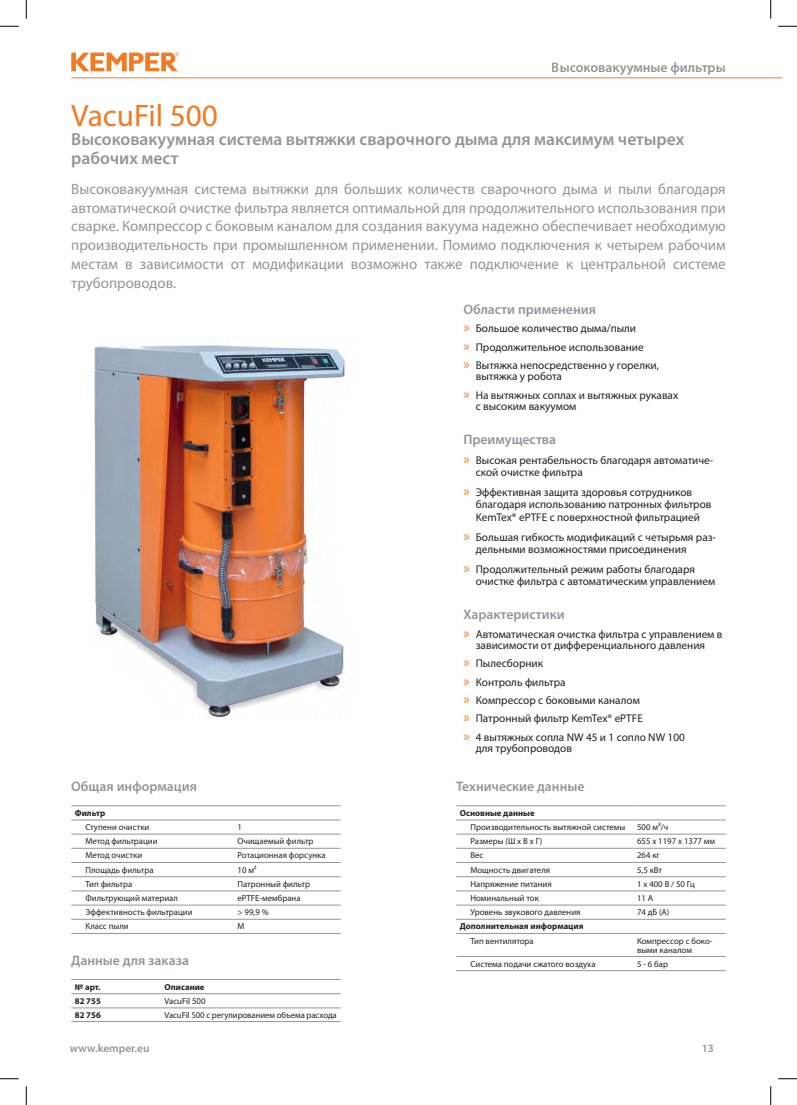
<style>
.page{position:relative;width:797px;height:1105px;background:#fff}
.page>*{position:absolute;margin:0;border:0;box-sizing:border-box;transform-origin:0 0}
.t1{font:31.25px "Myriad Pro";color:#f47921}
.t2{font:600 17.5px/18.8px "Myriad Pro";color:#939598}
.t3{font:15px/18.8px "Myriad Pro";color:#939598;text-align:justify}
.t4{font:600 13.75px "Myriad Pro";color:#939598}
.t5{font:11.25px/18.4px "Myriad Pro";color:#231f20}
.t6{font:600 11.25px "Myriad Pro";color:#939598}
.t7{font:8.75px/9.4px "Myriad Pro";color:#231f20}
.t8{font:700 8.75px "Myriad Pro";color:#231f20}
.s1{font-size:15px;color:#f47921}
</style>
<div class="page">
<svg style="left:71px;top:53px;width:107px;height:18px"></svg>
<hr style="left:71px;top:78px;width:710px;height:1px;background:#f47921">
<hr style="left:71px;top:993px;width:90px;height:1px;background:#939598">
<hr style="left:71px;top:1007px;width:90px;height:1px;background:#939598">
<hr style="left:71px;top:1021px;width:90px;height:1px;background:#939598">
<hr style="left:71px;top:979px;width:90px;height:1px;background:#939598">
<hr style="left:161px;top:1007px;width:180px;height:1px;background:#939598">
<hr style="left:161px;top:1021px;width:180px;height:1px;background:#939598">
<hr style="left:161px;top:979px;width:180px;height:1px;background:#939598">
<hr style="left:161px;top:993px;width:180px;height:1px;background:#939598">
<hr style="left:456px;top:820px;width:177px;height:1px;background:#939598">
<hr style="left:633px;top:820px;width:92px;height:1px;background:#939598">
<hr style="left:456px;top:805px;width:177px;height:1px;background:#939598">
<hr style="left:633px;top:805px;width:92px;height:1px;background:#939598">
<hr style="left:456px;top:834px;width:177px;height:1px;background:#939598">
<hr style="left:633px;top:834px;width:92px;height:1px;background:#939598">
<hr style="left:456px;top:919px;width:177px;height:1px;background:#939598">
<hr style="left:456px;top:848px;width:177px;height:1px;background:#939598">
<hr style="left:633px;top:848px;width:92px;height:1px;background:#939598">
<hr style="left:456px;top:862px;width:177px;height:1px;background:#939598">
<hr style="left:633px;top:862px;width:92px;height:1px;background:#939598">
<hr style="left:456px;top:876px;width:177px;height:1px;background:#939598">
<hr style="left:633px;top:876px;width:92px;height:1px;background:#939598">
<hr style="left:456px;top:891px;width:177px;height:1px;background:#939598">
<hr style="left:633px;top:891px;width:92px;height:1px;background:#939598">
<hr style="left:456px;top:905px;width:177px;height:1px;background:#939598">
<hr style="left:633px;top:905px;width:92px;height:1px;background:#939598">
<hr style="left:633px;top:919px;width:92px;height:1px;background:#939598">
<hr style="left:456px;top:933px;width:177px;height:1px;background:#939598">
<hr style="left:633px;top:933px;width:92px;height:1px;background:#939598">
<hr style="left:456px;top:956px;width:177px;height:1px;background:#939598">
<hr style="left:456px;top:970px;width:177px;height:1px;background:#939598">
<hr style="left:633px;top:956px;width:92px;height:1px;background:#939598">
<hr style="left:633px;top:970px;width:92px;height:1px;background:#939598">
<hr style="left:234px;top:805px;width:107px;height:1px;background:#939598">
<hr style="left:71px;top:805px;width:163px;height:1px;background:#939598">
<hr style="left:234px;top:820px;width:107px;height:1px;background:#939598">
<hr style="left:71px;top:820px;width:163px;height:1px;background:#939598">
<hr style="left:71px;top:834px;width:163px;height:1px;background:#939598">
<hr style="left:234px;top:834px;width:107px;height:1px;background:#939598">
<hr style="left:71px;top:848px;width:163px;height:1px;background:#939598">
<hr style="left:234px;top:848px;width:107px;height:1px;background:#939598">
<hr style="left:71px;top:862px;width:163px;height:1px;background:#939598">
<hr style="left:234px;top:862px;width:107px;height:1px;background:#939598">
<hr style="left:71px;top:876px;width:163px;height:1px;background:#939598">
<hr style="left:234px;top:876px;width:107px;height:1px;background:#939598">
<hr style="left:71px;top:891px;width:163px;height:1px;background:#939598">
<hr style="left:234px;top:891px;width:107px;height:1px;background:#939598">
<hr style="left:71px;top:905px;width:163px;height:1px;background:#939598">
<hr style="left:234px;top:905px;width:107px;height:1px;background:#939598">
<hr style="left:71px;top:919px;width:163px;height:1px;background:#939598">
<hr style="left:71px;top:933px;width:163px;height:1px;background:#939598">
<hr style="left:234px;top:919px;width:107px;height:1px;background:#939598">
<hr style="left:234px;top:933px;width:107px;height:1px;background:#939598">
<img style="left:93px;top:345px;width:252px;height:374px">
<svg style="left:0;top:25px;width:19px;height:2px"></svg>
<svg style="left:778px;top:25px;width:19px;height:2px"></svg>
<svg style="left:0;top:1078px;width:19px;height:1px"></svg>
<svg style="left:778px;top:1078px;width:19px;height:1px"></svg>
<svg style="left:25px;top:0;width:2px;height:19px"></svg>
<svg style="left:25px;top:1086px;width:2px;height:19px"></svg>
<svg style="left:770px;top:0;width:1px;height:19px"></svg>
<svg style="left:770px;top:1086px;width:1px;height:19px"></svg>
<p class="t4" style="left:552px;top:59px;width:175px">Высоковакуумные фильтры</p>
<h1 class="t1" style="left:71px;top:96px;width:148px">VacuFil 500</h1>
<h2 class="t2" style="left:71px;top:129px;width:614px">Высоковакуумная система вытяжки сварочного дыма для максимум четырех рабочих мест</h2>
<p class="t3" style="left:71px;top:179px;width:656px">Высоковакуумная система вытяжки для больших количеств сварочного дыма и пыли благодаря автоматической очистке фильтра является оптимальной для продолжительного использования при сварке. Компрессор с боковым каналом для создания вакуума надежно обеспечивает необходимую производительность при промышленном применении. Помимо подключения к четырем рабочим местам в зависимости от модификации возможно также подключение к центральной системе трубопроводов.</p>
<p class="t4" style="left:463px;top:301px;width:134px">Области применения</p>
<p class="t5" style="left:463px;top:319px;width:197px"><span class="s1">»</span> Большое количество дыма/пыли<br><span class="s1">»</span> Продолжительное использование<br><span class="s1">»</span> Вытяжка непосредственно у горелки,</p>
<p class="t5" style="left:463px;top:367px;width:216px;text-indent:12px">вытяжка у робота<br><span class="s1">»</span> На вытяжных соплах и вытяжных рукавах</p>
<p class="t5" style="left:476px;top:397px;width:102px">с высоким вакуумом</p>
<p class="t4" style="left:463px;top:431px;width:94px">Преимущества</p>
<p class="t5" style="left:476px;top:454px;width:239px;line-height:12.5px;text-indent:-12px"><span class="s1">»</span> Высокая рентабельность благодаря автоматиче&shy;ской очистке фильтра</p>
<p class="t5" style="left:476px;top:486px;width:237px;line-height:12.5px;text-indent:-12px"><span class="s1">»</span> Эффективная защита здоровья сотрудников благодаря использованию патронных фильтров<br>KemTex® ePTFE с поверхностной фильтрацией</p>
<p class="t5" style="left:476px;top:530px;width:242px;line-height:12.5px;text-indent:-12px"><span class="s1">»</span> Большая гибкость модификаций с четырьмя раз&shy;дельными возможностями присоединения</p>
<p class="t5" style="left:476px;top:562px;width:241px;line-height:12.5px;text-indent:-12px"><span class="s1">»</span> Продолжительный режим работы благодаря очистке фильтра с автоматическим управлением</p>
<p class="t4" style="left:71px;top:778px;width:127px">Общая информация</p>
<p class="t8" style="left:75px;top:807px;width:32px">Фильтр</p>
<p class="t7" style="left:85px;top:822px;width:65px">Ступени очистки</p>
<p class="t7" style="left:237px;top:822px;width:6px">1</p>
<p class="t7" style="left:85px;top:836px;width:74px">Метод фильтрации</p>
<p class="t7" style="left:237px;top:836px;width:78px">Очищаемый фильтр</p>
<p class="t7" style="left:85px;top:851px;width:58px">Метод очистки</p>
<p class="t7" style="left:237px;top:851px;width:90px">Ротационная форсунка</p>
<p class="t7" style="left:85px;top:865px;width:70px">Площадь фильтра</p>
<p class="t7" style="left:237px;top:865px;width:21px">10 м²</p>
<p class="t7" style="left:85px;top:879px;width:48px">Тип фильтра</p>
<p class="t7" style="left:237px;top:879px;width:74px">Патронный фильтр</p>
<p class="t7" style="left:85px;top:893px;width:94px">Фильтрующий материал</p>
<p class="t7" style="left:237px;top:893px;width:65px">ePTFE-мембрана</p>
<p class="t7" style="left:85px;top:907px;width:109px">Эффективность фильтрации</p>
<p class="t7" style="left:237px;top:907px;width:33px">&gt; 99,9 %</p>
<p class="t7" style="left:85px;top:922px;width:45px">Класс пыли</p>
<p class="t7" style="left:237px;top:922px;width:9px">M</p>
<p class="t4" style="left:71px;top:952px;width:119px">Данные для заказа</p>
<p class="t8" style="left:75px;top:981px;width:27px">№ арт.</p>
<p class="t8" style="left:164px;top:981px;width:42px">Описание</p>
<p class="t8" style="left:75px;top:995px;width:28px">82 755</p>
<p class="t7" style="left:164px;top:996px;width:43px">VacuFil 500</p>
<p class="t8" style="left:75px;top:1009px;width:28px">82 756</p>
<p class="t7" style="left:164px;top:1010px;width:174px">VacuFil 500 с регулированием объема расхода</p>
<p class="t4" style="left:463px;top:606px;width:103px">Характеристики</p>
<p class="t5" style="left:463px;top:628px;width:261px;line-height:11.2px;text-align:center"><span class="s1">»</span> Автоматическая очистка фильтра с управлением в зависимости от дифференциального давления</p>
<p class="t5" style="left:463px;top:654px;width:223px"><span class="s1">»</span> Пылесборник<br><span class="s1">»</span> Контроль фильтра<br><span class="s1">»</span> Компрессор с боковыми каналом<br><span class="s1">»</span> Патронный фильтр KemTex® ePTFE<br><span class="s1">»</span> 4 вытяжных сопла NW 45 и 1 сопло NW 100</p>
<p class="t5" style="left:476px;top:739px;width:98px">для трубопроводов</p>
<p class="t4" style="left:456px;top:778px;width:130px">Технические данные</p>
<p class="t8" style="left:460px;top:807px;width:76px">Основные данные</p>
<p class="t7" style="left:470px;top:822px;width:156px">Производительность вытяжной системы</p>
<p class="t7" style="left:637px;top:822px;width:33px">500 м³/ч</p>
<p class="t7" style="left:470px;top:836px;width:73px">Размеры (Ш x В х Г)</p>
<p class="t7" style="left:637px;top:836px;width:79px">655 x 1197 x 1377 мм</p>
<p class="t7" style="left:470px;top:851px;width:15px">Вес</p>
<p class="t7" style="left:637px;top:851px;width:24px">264 кг</p>
<p class="t7" style="left:470px;top:865px;width:81px">Мощность двигателя</p>
<p class="t7" style="left:637px;top:865px;width:27px">5,5 кВт</p>
<p class="t7" style="left:470px;top:879px;width:83px">Напряжение питания</p>
<p class="t7" style="left:637px;top:879px;width:59px">1 x 400 В / 50 Гц</p>
<p class="t7" style="left:470px;top:893px;width:70px">Номинальный ток</p>
<p class="t7" style="left:637px;top:893px;width:18px">11 A</p>
<p class="t7" style="left:470px;top:907px;width:112px">Уровень звукового давления</p>
<p class="t7" style="left:637px;top:907px;width:34px">74 дБ (A)</p>
<p class="t8" style="left:460px;top:921px;width:125px">Дополнительная информация</p>
<p class="t7" style="left:470px;top:936px;width:65px">Тип вентилятора</p>
<p class="t7" style="left:637px;top:936px;width:77px">Компрессор с боко&shy;выми каналом</p>
<p class="t7" style="left:470px;top:959px;width:127px">Система подачи сжатого воздуха</p>
<p class="t7" style="left:637px;top:959px;width:33px">5 - 6 бар</p>
<p class="t6" style="left:70px;top:1041px;width:81px">www.kemper.eu</p>
<p class="t6" style="left:702px;top:1041px;width:14px">13</p>
</div>
